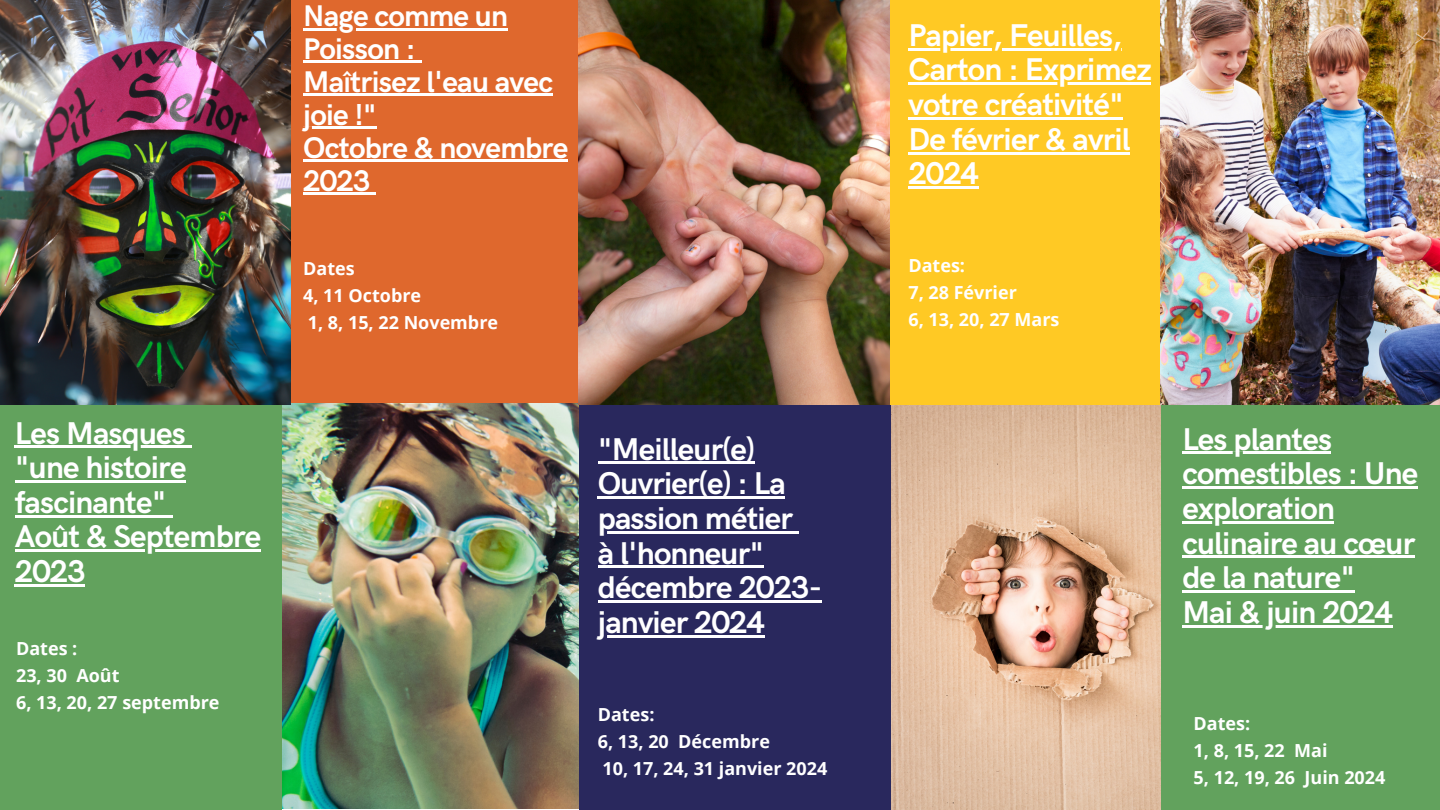
<style>
.page{position:relative;width:1440px;height:810px;background:#fff}
.page>*{position:absolute;margin:0;border:0;box-sizing:border-box;transform-origin:0 0}
.t1{font:700 31.6px/34.7px "HK Grotesk";letter-spacing:-.025em;color:#fff}
.t2{font:700 30px/32.9px "HK Grotesk";letter-spacing:-.025em;color:#fff}
.t3{font:700 18px/27px "Open Sans";color:#fff}
</style>
<div class="page">
<div style="left:272px;top:0;width:307px;height:405px;background:#df682d"></div>
<img style="left:282px;top:403px;width:297px;height:405px">
<div style="left:0;top:387px;width:282px;height:423px;background:#62a25d"></div>
<img style="left:0;top:0;width:290px;height:405px">
<hr style="left:303px;top:28px;width:205px;height:2px;background:#fff">
<hr style="left:303px;top:61px;width:112px;height:2px;background:#fff">
<svg style="left:415px;top:61px;width:6px;height:2px"></svg>
<hr style="left:303px;top:94px;width:249px;height:2px;background:#fff">
<hr style="left:303px;top:126px;width:73px;height:3px;background:#fff">
<hr style="left:303px;top:159px;width:265px;height:3px;background:#fff">
<hr style="left:303px;top:192px;width:67px;height:3px;background:#fff">
<svg style="left:370px;top:192px;width:6px;height:3px"></svg>
<hr style="left:15px;top:445px;width:170px;height:3px;background:#fff">
<svg style="left:185px;top:445px;width:7px;height:3px"></svg>
<hr style="left:15px;top:480px;width:171px;height:3px;background:#fff">
<hr style="left:15px;top:515px;width:151px;height:2px;background:#fff">
<svg style="left:166px;top:515px;width:7px;height:2px"></svg>
<hr style="left:15px;top:549px;width:245px;height:3px;background:#fff">
<hr style="left:15px;top:584px;width:70px;height:3px;background:#fff">
<img style="left:890px;top:405px;width:270px;height:405px">
<img style="left:579px;top:0;width:311px;height:405px">
<div style="left:890px;top:0;width:283px;height:405px;background:#ffc924"></div>
<div style="left:579px;top:405px;width:311px;height:405px;background:#29285d"></div>
<hr style="left:908px;top:48px;width:214px;height:2px;background:#fff">
<hr style="left:908px;top:82px;width:243px;height:3px;background:#fff">
<hr style="left:908px;top:117px;width:215px;height:3px;background:#fff">
<hr style="left:908px;top:152px;width:222px;height:2px;background:#fff">
<hr style="left:908px;top:186px;width:71px;height:3px;background:#fff">
<div style="left:1161px;top:403px;width:279px;height:407px;background:#62a25d"></div>
<img style="left:1161px;top:0;width:279px;height:405px">
<hr style="left:598px;top:461px;width:156px;height:3px;background:#fff">
<hr style="left:598px;top:496px;width:187px;height:3px;background:#fff">
<hr style="left:598px;top:531px;width:194px;height:3px;background:#fff">
<svg style="left:792px;top:531px;width:7px;height:3px"></svg>
<hr style="left:598px;top:565px;width:165px;height:3px;background:#fff">
<hr style="left:598px;top:600px;width:223px;height:3px;background:#fff">
<hr style="left:598px;top:635px;width:166px;height:3px;background:#fff">
<hr style="left:1182px;top:451px;width:149px;height:3px;background:#fff">
<hr style="left:1182px;top:486px;width:236px;height:3px;background:#fff">
<hr style="left:1182px;top:521px;width:152px;height:3px;background:#fff">
<hr style="left:1182px;top:555px;width:233px;height:3px;background:#fff">
<hr style="left:1182px;top:590px;width:173px;height:3px;background:#fff">
<hr style="left:1182px;top:625px;width:211px;height:3px;background:#fff">
<p class="t1" style="left:15px;top:417px;width:173px;text-align:justify">Les Masques "une histoire fascinante"</p>
<p class="t1" style="left:15px;top:521px;width:248px">Août &amp; Septembre<br>2023</p>
<p class="t3" style="left:16px;top:634px;width:63px">Dates :</p>
<p class="t3" style="left:16px;top:661px;width:105px">23, 30 Août</p>
<h1 class="t3" style="left:16px;top:688px;width:205px">6, 13, 20, 27 septembre</h1>
<p class="t2" style="left:303px;top:1px;width:251px">Nage comme un<br>Poisson :<br>Maîtrisez l'eau avec</p>
<p class="t2" style="left:303px;top:99px;width:267px">joie !"<br>Octobre &amp; novembre<br>2023</p>
<p class="t3" style="left:303px;top:255px;width:53px">Dates</p>
<h1 class="t3" style="left:303px;top:282px;width:120px">4, 11 Octobre</h1>
<p class="t3" style="left:308px;top:309px;width:192px">1, 8, 15, 22 Novembre</p>
<h1 class="t1" style="left:598px;top:433px;width:190px">"Meilleur(e)<br>Ouvrier(e) : La</h1>
<p class="t1" style="left:598px;top:502px;width:226px">passion métier<br>à l'honneur" décembre 2023-</p>
<p class="t1" style="left:598px;top:606px;width:169px">janvier 2024</p>
<p class="t3" style="left:598px;top:700px;width:58px">Dates:</p>
<p class="t3" style="left:598px;top:727px;width:231px">6, 13, 20 Décembre<br>10, 17, 24, 31 janvier 2024</p>
<p class="t1" style="left:908px;top:19px;width:215px">Papier, Feuilles,</p>
<h1 class="t1" style="left:908px;top:54px;width:245px">Carton : Exprimez votre créativité"<br>De février &amp; avril<br>2024</h1>
<p class="t3" style="left:908px;top:252px;width:58px">Dates:</p>
<p class="t3" style="left:908px;top:279px;width:110px">7, 28 Février</p>
<p class="t3" style="left:908px;top:306px;width:153px">6, 13, 20, 27 Mars</p>
<p class="t1" style="left:1182px;top:423px;width:237px">Les plantes comestibles : Une exploration culinaire au cœur de la nature"<br>Mai &amp; juin 2024</p>
<p class="t3" style="left:1194px;top:710px;width:193px">Dates:<br>1, 8, 15, 22 Mai<br>5, 12, 19, 26 Juin 2024</p>
</div>
